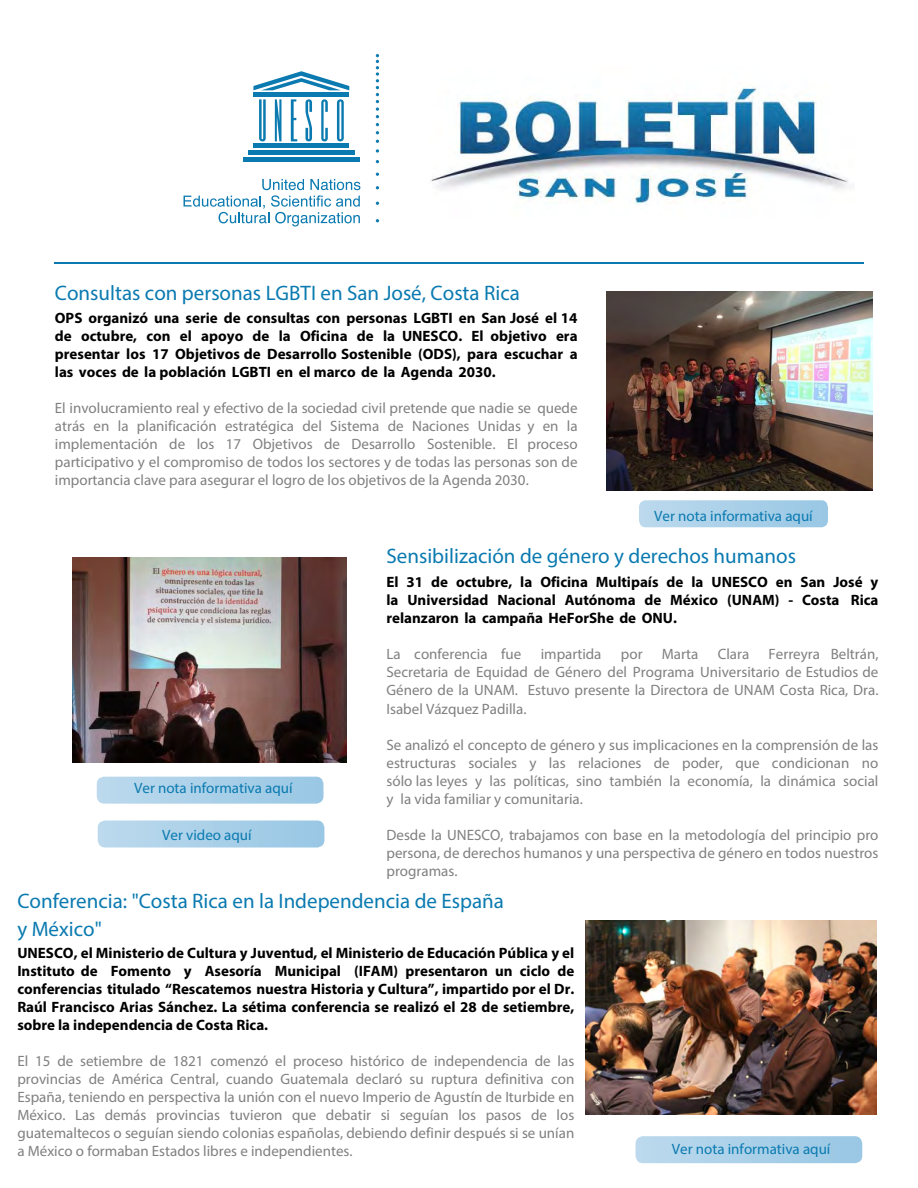
<style>
.page{position:relative;width:918px;height:1188px;background:#fff}
.page>*{position:absolute;margin:0;border:0;box-sizing:border-box;transform-origin:0 0}
.t1{font:21px/27.8px "Myriad Pro";color:#0a7ab0}
.t2{font:15px/18px "Myriad Pro";color:#808080;text-align:justify}
.t3{font:700 15px/18px "Myriad Pro";color:#000;text-align:justify}
.t4{font:15px "Myriad Pro";color:#0a7ab0}
</style>
<div class="page">
<hr style="left:55px;top:262px;width:809px;height:2px;background:#0a7ab0">
<hr style="left:253px;top:144px;width:96px;height:4px;background:#0a7ab0">
<hr style="left:248px;top:150px;width:107px;height:4px;background:#0a7ab0">
<hr style="left:243px;top:157px;width:117px;height:4px;background:#0a7ab0">
<hr style="left:253px;top:93px;width:96px;height:4px;background:#0a7ab0">
<svg style="left:253px;top:71px;width:96px;height:19px"></svg>
<svg style="left:259px;top:99px;width:7px;height:42px"></svg>
<svg style="left:275px;top:99px;width:6px;height:42px"></svg>
<svg style="left:291px;top:99px;width:6px;height:42px"></svg>
<svg style="left:321px;top:99px;width:7px;height:42px"></svg>
<svg style="left:337px;top:99px;width:7px;height:42px"></svg>
<svg style="left:305px;top:99px;width:7px;height:42px"></svg>
<svg style="left:184px;top:179px;width:176px;height:47px"></svg>
<svg style="left:376px;top:54px;width:3px;height:80px"></svg>
<svg style="left:376px;top:149px;width:3px;height:4px"></svg>
<svg style="left:97px;top:777px;width:226px;height:27px;background:#abd1e8"></svg>
<svg style="left:639px;top:500px;width:189px;height:27px;background:#abd1e8"></svg>
<img style="left:607px;top:291px;width:266px;height:199px">
<img style="left:72px;top:557px;width:275px;height:206px">
<svg style="left:636px;top:1136px;width:226px;height:27px;background:#abd0e8"></svg>
<img style="left:431px;top:87px;width:418px;height:118px">
<svg style="left:98px;top:821px;width:226px;height:27px;background:#acd1e9"></svg>
<img style="left:586px;top:920px;width:291px;height:195px">
<h1 class="t1" style="left:55px;top:279px;width:467px">Consultas con personas LGBTI en San José, Costa Rica</h1>
<p class="t3" style="left:55px;top:308px;width:524px">OPS organizó una serie de consultas con personas LGBTI en San José el 14 de octubre, con el apoyo de la Oficina de la UNESCO. El objetivo era presentar los 17 Objetivos de Desarrollo Sostenible (ODS), para escuchar a las voces de la población LGBTI en el marco de la Agenda 2030.</p>
<p class="t2" style="left:55px;top:398px;width:524px">El involucramiento real y efectivo de la sociedad civil pretende que nadie se quede atrás en la planificación estratégica del Sistema de Naciones Unidas y en la implementación de los 17 Objetivos de Desarrollo Sostenible. El proceso participativo y el compromiso de todos los sectores y de todas las personas son de importancia clave para asegurar el logro de los objetivos de la Agenda 2030.</p>
<p class="t4" style="left:654px;top:507px;width:160px">Ver nota informativa aquí</p>
<h1 class="t1" style="left:387px;top:541px;width:411px">Sensibilización de género y derechos humanos</h1>
<p class="t3" style="left:387px;top:572px;width:493px">El 31 de octubre, la Oficina Multipaís de la UNESCO en San José y la Universidad Nacional Autónoma de México (UNAM) - Costa Rica relanzaron la campaña HeForShe de ONU.</p>
<p class="t2" style="left:387px;top:645px;width:136px">La conferencia fue</p>
<p class="t2" style="left:541px;top:645px;width:62px">impartida</p>
<p class="t2" style="left:621px;top:645px;width:23px">por</p>
<p class="t2" style="left:662px;top:645px;width:38px">Marta</p>
<p class="t2" style="left:718px;top:645px;width:33px">Clara</p>
<p class="t2" style="left:387px;top:645px;width:493px;line-height:18.5px;text-indent:382px">Ferreyra Beltrán, Secretaria de Equidad de Género del Programa Universitario de Estudios de Género de la UNAM. Estuvo presente la Directora de UNAM Costa Rica, Dra.<br>Isabel Vázquez Padilla.</p>
<p class="t2" style="left:387px;top:736px;width:493px">Se analizó el concepto de género y sus implicaciones en la comprensión de las estructuras sociales y las relaciones de poder, que condicionan no sólo las leyes y las políticas, sino también la economía, la dinámica social y la vida familiar y comunitaria.</p>
<p class="t2" style="left:387px;top:826px;width:493px">Desde la UNESCO, trabajamos con base en la metodología del principio pro persona, de derechos humanos y una perspectiva de género en todos nuestros programas.</p>
<h1 class="t1" style="left:17px;top:887px;width:488px">Conferencia: "Costa Rica en la Independencia de España y México"</h1>
<p class="t3" style="left:17px;top:944px;width:558px">UNESCO, el Ministerio de Cultura y Juventud, el Ministerio de Educación Pública y el Instituto de Fomento y Asesoría Municipal (IFAM) presentaron un ciclo de conferencias titulado “Rescatemos nuestra Historia y Cultura”, impartido por el Dr.<br>Raúl Francisco Arias Sánchez. La sétima conferencia se realizó el 28 de setiembre, sobre la independencia de Costa Rica.</p>
<p class="t2" style="left:17px;top:1052px;width:558px">El 15 de setiembre de 1821 comenzó el proceso histórico de independencia de las provincias de América Central, cuando Guatemala declaró su ruptura definitiva con España, teniendo en perspectiva la unión con el nuevo Imperio de Agustín de Iturbide en México. Las demás provincias tuvieron que debatir si seguían los pasos de los guatemaltecos o seguían siendo colonias españolas, debiendo definir después si se unían a México o formaban Estados libres e independientes.</p>
<p class="t4" style="left:134px;top:779px;width:160px">Ver nota informativa aquí</p>
<p class="t4" style="left:162px;top:826px;width:91px">Ver video aquí</p>
<p class="t4" style="left:672px;top:1140px;width:160px">Ver nota informativa aquí</p>
</div>
